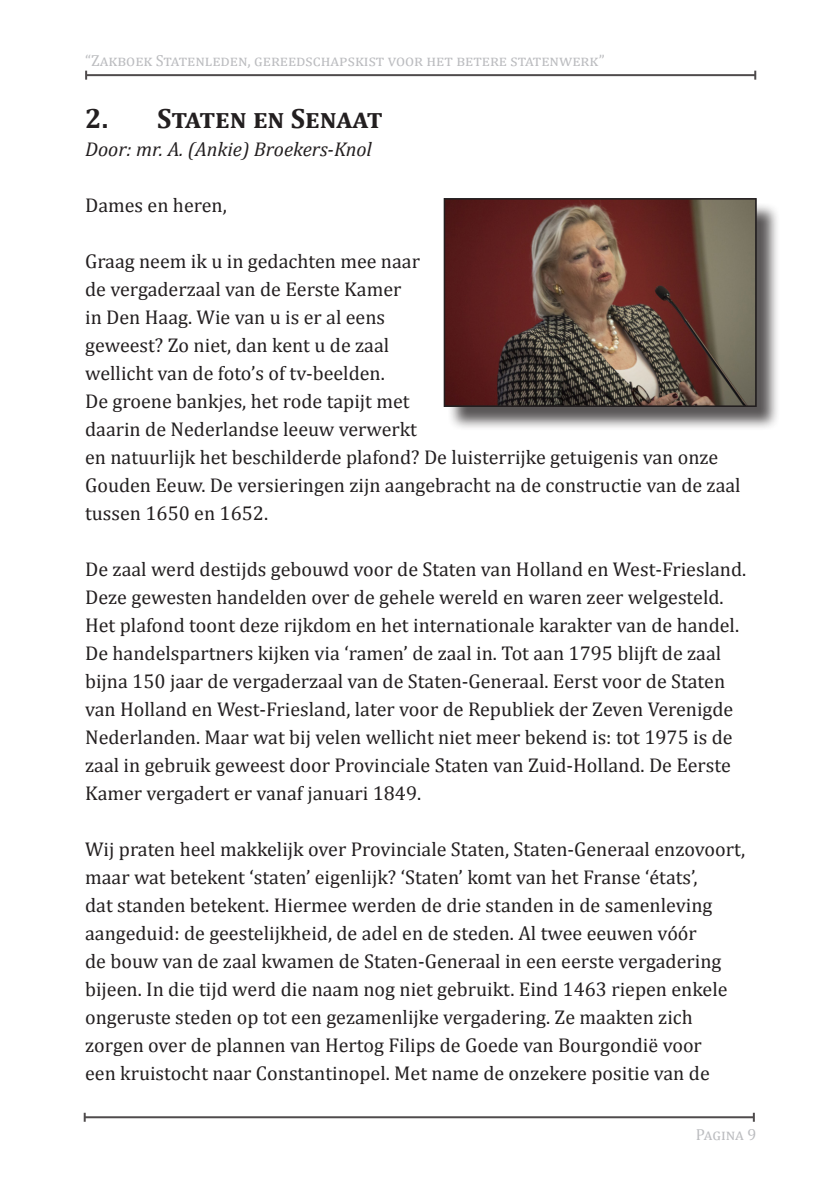
<style>
.page{position:relative;width:840px;height:1191px;background:#fff}
.page>*{position:absolute;margin:0;border:0;box-sizing:border-box;transform-origin:0 0}
.t1{font:700 28px "Cambria";color:#231f20}
.t2{font:20px/28px "Cambria";color:#231f20}
.Schrijver{font:italic 20px "Cambria";color:#231f20}
.t3{font:16px "Cambria";color:#bcbdc0}
</style>
<div class="page">
<hr style="left:86px;top:74px;width:668px;height:2px;background:#231f20">
<svg style="left:85px;top:71px;width:2px;height:9px"></svg>
<svg style="left:753px;top:71px;width:2px;height:9px"></svg>
<hr style="left:85px;top:1116px;width:668px;height:2px;background:#231f20">
<svg style="left:84px;top:1112px;width:2px;height:9px"></svg>
<svg style="left:752px;top:1112px;width:2px;height:9px"></svg>
<div style="left:447px;top:202px;width:333px;height:229px;background:#231f20;opacity:.75"></div>
<svg style="left:444px;top:199px;width:311px;height:207px;background:#67453b"></svg>
<p class="t3" style="left:85px;top:51px;width:520px">“Zakboek Statenleden, gereedschapskist voor het betere statenwerk”</p>
<p class="t1" style="left:85px;top:99px;width:299px">2. Staten en Senaat</p>
<p class="Schrijver" style="left:85px;top:135px;width:288px">Door: mr. A. (Ankie) Broekers-Knol</p>
<p class="t2" style="left:85px;top:191px;width:143px">Dames en heren,</p>
<p class="t2" style="left:85px;top:247px;width:656px">Graag neem ik u in gedachten mee naar<br>de vergaderzaal van de Eerste Kamer<br>in Den Haag. Wie van u is er al eens<br>geweest? Zo niet, dan kent u de zaal<br>wellicht van de foto’s of tv-beelden.<br>De groene bankjes, het rode tapijt met<br>daarin de Nederlandse leeuw verwerkt<br>en natuurlijk het beschilderde plafond? De luisterrijke getuigenis van onze Gouden Eeuw. De versieringen zijn aangebracht na de constructie van de zaal tussen 1650 en 1652.</p>
<p class="t2" style="left:85px;top:555px;width:662px">De zaal werd destijds gebouwd voor de Staten van Holland en West-Friesland.<br>Deze gewesten handelden over de gehele wereld en waren zeer welgesteld.<br>Het plafond toont deze rijkdom en het internationale karakter van de handel.<br>De handelspartners kijken via ‘ramen’ de zaal in. Tot aan 1795 blijft de zaal bijna 150 jaar de vergaderzaal van de Staten-Generaal. Eerst voor de Staten van Holland en West-Friesland, later voor de Republiek der Zeven Verenigde Nederlanden. Maar wat bij velen wellicht niet meer bekend is: tot 1975 is de zaal in gebruik geweest door Provinciale Staten van Zuid-Holland. De Eerste Kamer vergadert er vanaf januari 1849.</p>
<p class="t2" style="left:85px;top:835px;width:661px">Wij praten heel makkelijk over Provinciale Staten, Staten-Generaal enzovoort, maar wat betekent ‘staten’ eigenlijk? ‘Staten’ komt van het Franse ‘états’,<br>dat standen betekent. Hiermee werden de drie standen in de samenleving aangeduid: de geestelijkheid, de adel en de steden. Al twee eeuwen vóór<br>de bouw van de zaal kwamen de Staten-Generaal in een eerste vergadering bijeen. In die tijd werd die naam nog niet gebruikt. Eind 1463 riepen enkele ongeruste steden op tot een gezamenlijke vergadering. Ze maakten zich zorgen over de plannen van Hertog Filips de Goede van Bourgondië voor<br>een kruistocht naar Constantinopel. Met name de onzekere positie van de</p>
<p class="t3" style="left:695px;top:1125px;width:62px">Pagina 9</p>
</div>
